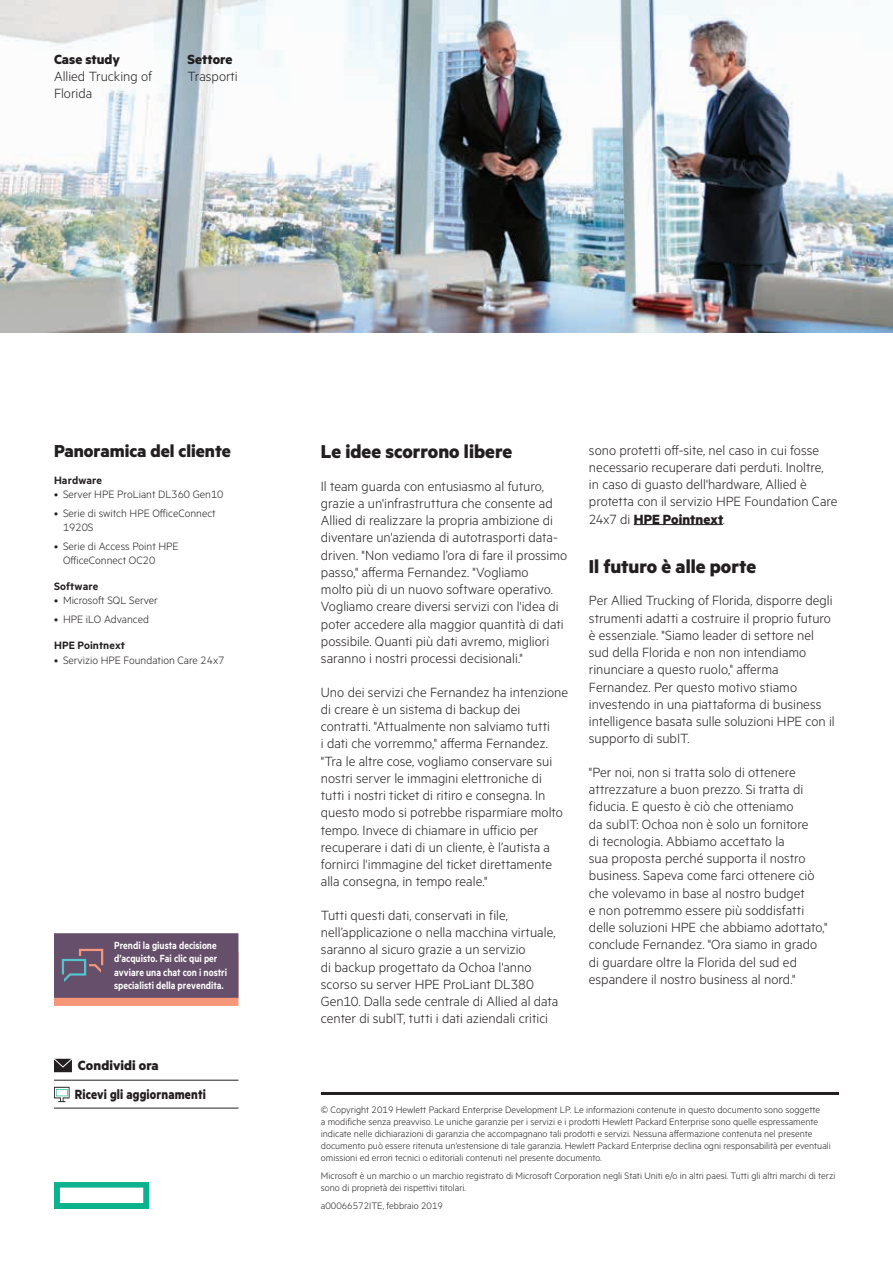
<style>
.page{position:relative;width:893px;height:1263px;background:#fff}
.page>*{position:absolute;margin:0;border:0;box-sizing:border-box;transform-origin:0 0}
.Body_subheadline_Met{font:700 21px "Metric HPE";color:#231f20}
.Sidebar_headline_Met{font:700 19.5px "Metric HPE";color:#231f20}
.Body_text_MetricHPE{font:300 15px/17.2px "Metric HPE";color:#231f20}
.Body_text_last_Metri{font:300 15px/17.2px "Metric HPE";color:#231f20}
.Descriptor_MetricHPE{font:300 15px/17.2px "Metric HPE";color:#231f20}
.Sign_up_for_updates{font:700 15px "Metric HPE";letter-spacing:.015em;color:#231f20;scale:.87 1}
.Sign_up_for_updates-2{font:700 15px "Metric HPE";letter-spacing:.015em;color:#231f20}
.t1{font:300 12px/14.2px "Metric HPE";color:#231f20}
.Sidebar_header_Metri{font:600 12px "Metric HPE";letter-spacing:.01em;color:#231f20}
.t2{font:600 11.7px/13px "Metric HPE";color:#fff;scale:.87 1}
.Copyright_without_le{font:300 10.5px/12px "Metric HPE";color:#231f20}
.s1{font-weight:700}
</style>
<div class="page">
<hr style="left:54px;top:1080px;width:184px;height:1px;background:#231f20">
<hr style="left:54px;top:1108px;width:184px;height:1px;background:#231f20">
<svg style="left:54px;top:1059px;width:18px;height:13px"></svg>
<svg style="left:54px;top:1087px;width:16px;height:15px"></svg>
<img style="left:0;top:0;width:893px;height:332px">
<hr style="left:634px;top:524px;width:89px;height:1px;background:#231f20">
<svg style="left:54px;top:1182px;width:95px;height:27px"></svg>
<hr style="left:321px;top:1092px;width:518px;height:3px;background:#231f20">
<svg style="left:54px;top:933px;width:184px;height:73px;background:#77596e"></svg>
<p class="Descriptor_MetricHPE" style="left:54px;top:50px;width:100px"><span class="s1">Case study<br></span>Allied Trucking of<br>Florida</p>
<p class="Descriptor_MetricHPE" style="left:187px;top:50px;width:52px"><span class="s1">Settore<br></span>Trasporti</p>
<p class="Sidebar_headline_Met" style="left:54px;top:439px;width:178px">Panoramica del cliente</p>
<p class="Sidebar_header_Metri" style="left:54px;top:473px;width:49px">Hardware</p>
<p class="t1" style="left:54px;top:487px;width:171px">• Server HPE ProLiant DL360 Gen10</p>
<p class="t1" style="left:63px;top:505px;width:154px;text-indent:-9px">• Serie di switch HPE OfficeConnect<br>1920S</p>
<p class="t1" style="left:63px;top:538px;width:117px;text-indent:-9px">• Serie di Access Point HPE<br>OfficeConnect OC20</p>
<p class="Sidebar_header_Metri" style="left:54px;top:579px;width:46px">Software</p>
<p class="t1" style="left:54px;top:593px;width:105px">• Microsoft SQL Server</p>
<p class="t1" style="left:54px;top:612px;width:96px">• HPE iLO Advanced</p>
<p class="Sidebar_header_Metri" style="left:54px;top:639px;width:73px">HPE Pointnext</p>
<p class="t1" style="left:54px;top:652px;width:172px">• Servizio HPE Foundation Care 24x7</p>
<p class="t2" style="left:114px;top:939px;width:131px">Prendi la giusta decisione d’acquisto. Fai clic qui per avviare una chat con i nostri specialisti della prevendita.</p>
<p class="Sign_up_for_updates-2" style="left:78px;top:1056px;width:82px">Condividi ora</p>
<p class="Sign_up_for_updates" style="left:75px;top:1085px;width:152px">Ricevi gli aggiornamenti</p>
<p class="Body_subheadline_Met" style="left:321px;top:439px;width:193px">Le idee scorrono libere</p>
<p class="Body_text_MetricHPE" style="left:321px;top:477px;width:248px">Il team guarda con entusiasmo al futuro, grazie a un'infrastruttura che consente ad Allied di realizzare la propria ambizione di diventare un'azienda di autotrasporti data&shy;driven. "Non vediamo l’ora di fare il prossimo passo," afferma Fernandez. "Vogliamo<br>molto più di un nuovo software operativo.<br>Vogliamo creare diversi servizi con l'idea di poter accedere alla maggior quantità di dati possibile. Quanti più dati avremo, migliori saranno i nostri processi decisionali."</p>
<p class="Body_text_MetricHPE" style="left:321px;top:683px;width:249px">Uno dei servizi che Fernandez ha intenzione di creare è un sistema di backup dei contratti. "Attualmente non salviamo tutti<br>i dati che vorremmo," afferma Fernandez. "Tra le altre cose, vogliamo conservare sui nostri server le immagini elettroniche di tutti i nostri ticket di ritiro e consegna. In questo modo si potrebbe risparmiare molto tempo. Invece di chiamare in ufficio per recuperare i dati di un cliente, è l’autista a fornirci l'immagine del ticket direttamente alla consegna, in tempo reale."</p>
<p class="Body_text_last_Metri" style="left:321px;top:906px;width:239px">Tutti questi dati, conservati in file, nell’applicazione o nella macchina virtuale, saranno al sicuro grazie a un servizio<br>di backup progettato da Ochoa l'anno scorso su server HPE ProLiant DL380<br>Gen10. Dalla sede centrale di Allied al data center di subIT, tutti i dati aziendali critici</p>
<p class="Body_text_last_Metri" style="left:589px;top:441px;width:250px">sono protetti off-site, nel caso in cui fosse necessario recuperare dati perduti. Inoltre,<br>in caso di guasto dell'hardware, Allied è protetta con il servizio HPE Foundation Care 24x7 di <span class="s1">HPE Pointnext</span>.</p>
<p class="Body_subheadline_Met" style="left:589px;top:554px;width:169px">Il futuro è alle porte</p>
<p class="Body_text_MetricHPE" style="left:589px;top:591px;width:247px">Per Allied Trucking of Florida, disporre degli strumenti adatti a costruire il proprio futuro è essenziale. "Siamo leader di settore nel sud della Florida e non non intendiamo rinunciare a questo ruolo," afferma Fernandez. Per questo motivo stiamo investendo in una piattaforma di business intelligence basata sulle soluzioni HPE con il supporto di subIT.</p>
<p class="Body_text_MetricHPE" style="left:589px;top:763px;width:240px">"Per noi, non si tratta solo di ottenere attrezzature a buon prezzo. Si tratta di fiducia. E questo è ciò che otteniamo<br>da subIT: Ochoa non è solo un fornitore<br>di tecnologia. Abbiamo accettato la<br>sua proposta perché supporta il nostro business. Sapeva come farci ottenere ciò che volevamo in base al nostro budget<br>e non potremmo essere più soddisfatti delle soluzioni HPE che abbiamo adottato," conclude Fernandez. "Ora siamo in grado di guardare oltre la Florida del sud ed espandere il nostro business al nord."</p>
<p class="Copyright_without_le" style="left:321px;top:1103px;width:512px">© Copyright 2019 Hewlett Packard Enterprise Development LP. Le informazioni contenute in questo documento sono soggette<br>a modifiche senza preavviso. Le uniche garanzie per i servizi e i prodotti Hewlett Packard Enterprise sono quelle espressamente indicate nelle dichiarazioni di garanzia che accompagnano tali prodotti e servizi. Nessuna affermazione contenuta nel presente documento può essere ritenuta un'estensione di tale garanzia. Hewlett Packard Enterprise declina ogni responsabilità per eventuali omissioni ed errori tecnici o editoriali contenuti nel presente documento.</p>
<p class="Copyright_without_le" style="left:321px;top:1169px;width:516px">Microsoft è un marchio o un marchio registrato di Microsoft Corporation negli Stati Uniti e/o in altri paesi. Tutti gli altri marchi di terzi sono di proprietà dei rispettivi titolari.</p>
<p class="Copyright_without_le" style="left:321px;top:1199px;width:124px">a00066572ITE, febbraio 2019</p>
</div>
